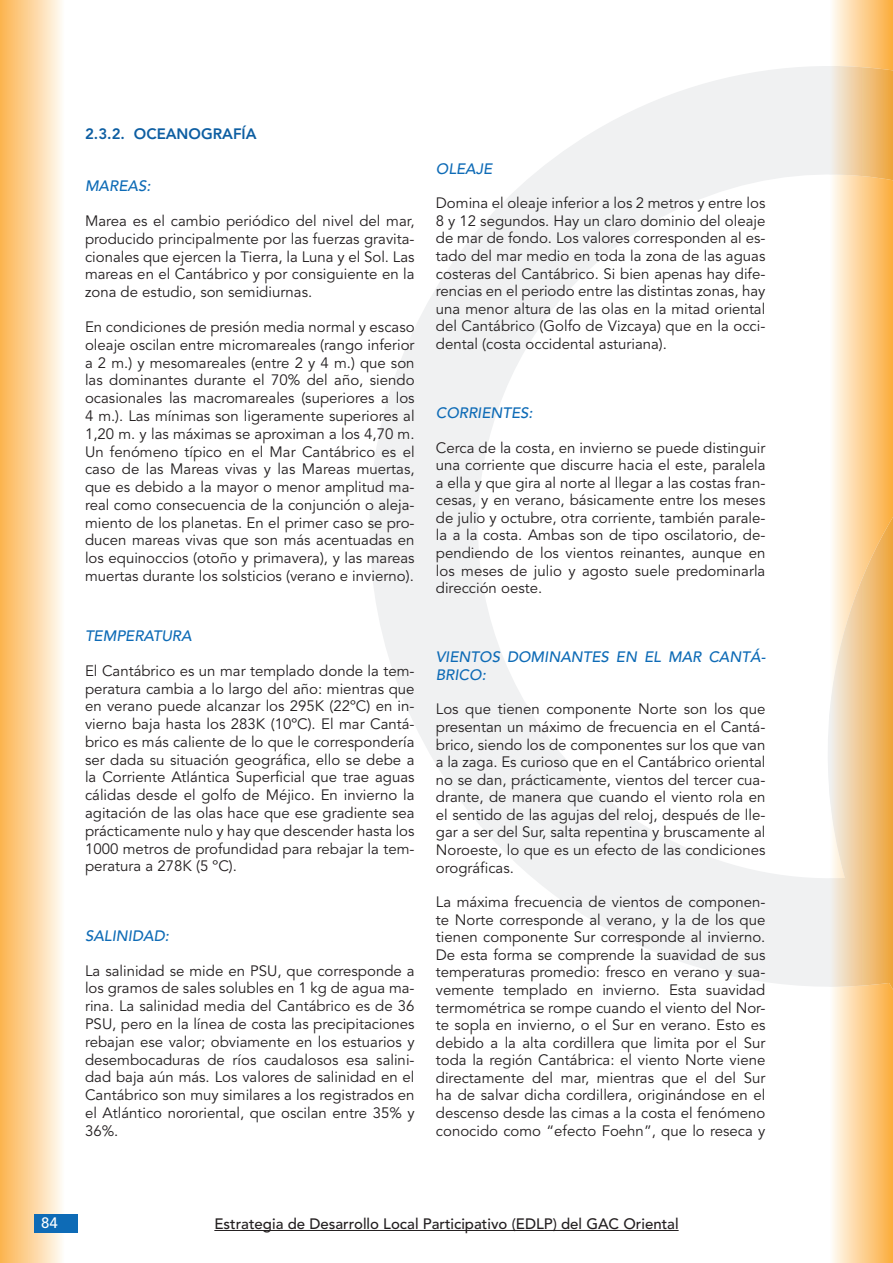
<style>
.page{position:relative;width:893px;height:1263px;background:#fff}
.page>*{position:absolute;margin:0;border:0;box-sizing:border-box;transform-origin:0 0}
.t1{font:15px/17.5px "Avenir";color:#231f20;text-align:justify}
.t2{font:italic 500 15px/17.5px "Avenir";color:#0e6bb6}
.t3{font:500 15px "Avenir";color:#231f20}
.t4{font:800 15px "Avenir";color:#0d5ea2}
.t5{font:500 15px "Avenir";color:#fff}
</style>
<div class="page">
<svg style="left:370px;top:66px;width:459px;height:921px"></svg>
<div style="left:0;top:0;width:65px;height:1263px;background:linear-gradient(to right,#fcb34d,#fefcf8)"></div>
<svg style="left:832px;top:0;width:61px;height:1263px;background:#fdd295"></svg>
<svg style="left:829px;top:66px;width:64px;height:923px;background:#f5cf98"></svg>
<div style="left:34px;top:1214px;width:43px;height:18px;background:#0e6bb6"></div>
<hr style="left:214px;top:1230px;width:465px;height:1px;background:#231f20">
<p class="t4" style="left:85px;top:125px;width:173px">2.3.2. OCEANOGRAFÍA</p>
<p class="t2" style="left:85px;top:178px;width:67px">MAREAS:</p>
<p class="t1" style="left:85px;top:213px;width:331px">Marea es el cambio periódico del nivel del mar, producido principalmente por las fuerzas gravita&shy;cionales que ejercen la Tierra, la Luna y el Sol. Las mareas en el Cantábrico y por consiguiente en la zona de estudio, son semidiurnas.</p>
<p class="t1" style="left:85px;top:318px;width:331px">En condiciones de presión media normal y escaso oleaje oscilan entre micromareales (rango inferior a 2 m.) y mesomareales (entre 2 y 4 m.) que son las dominantes durante el 70% del año, siendo ocasionales las macromareales (superiores a los 4 m.). Las mínimas son ligeramente superiores al 1,20 m. y las máximas se aproximan a los 4,70 m.<br>Un fenómeno típico en el Mar Cantábrico es el caso de las Mareas vivas y las Mareas muertas, que es debido a la mayor o menor amplitud ma&shy;real como consecuencia de la conjunción o aleja&shy;miento de los planetas. En el primer caso se pro&shy;ducen mareas vivas que son más acentuadas en los equinoccios (otoño y primavera), y las mareas muertas durante los solsticios (verano e invierno).</p>
<p class="t2" style="left:85px;top:627px;width:108px">TEMPERATURA</p>
<p class="t1" style="left:85px;top:662px;width:331px">El Cantábrico es un mar templado donde la tem&shy;peratura cambia a lo largo del año: mientras que en verano puede alcanzar los 295K (22ºC) en in&shy;vierno baja hasta los 283K (10ºC). El mar Cantá&shy;brico es más caliente de lo que le correspondería ser dada su situación geográfica, ello se debe a la Corriente Atlántica Superficial que trae aguas cálidas desde el golfo de Méjico. En invierno la agitación de las olas hace que ese gradiente sea prácticamente nulo y hay que descender hasta los 1000 metros de profundidad para rebajar la tem&shy;peratura a 278K (5 ºC).</p>
<p class="t2" style="left:85px;top:927px;width:85px">SALINIDAD:</p>
<p class="t1" style="left:85px;top:962px;width:331px">La salinidad se mide en PSU, que corresponde a los gramos de sales solubles en 1 kg de agua ma&shy;rina. La salinidad media del Cantábrico es de 36<br>PSU, pero en la línea de costa las precipitaciones rebajan ese valor; obviamente en los estuarios y desembocaduras de ríos caudalosos esa salini&shy;dad baja aún más. Los valores de salinidad en el Cantábrico son muy similares a los registrados en el Atlántico nororiental, que oscilan entre 35% y 36%.</p>
<p class="t2" style="left:436px;top:160px;width:58px">OLEAJE</p>
<p class="t1" style="left:436px;top:195px;width:331px">Domina el oleaje inferior a los 2 metros y entre los 8 y 12 segundos. Hay un claro dominio del oleaje de mar de fondo. Los valores corresponden al es&shy;tado del mar medio en toda la zona de las aguas costeras del Cantábrico. Si bien apenas hay dife&shy;rencias en el periodo entre las distintas zonas, hay una menor altura de las olas en la mitad oriental del Cantábrico (Golfo de Vizcaya) que en la occi&shy;dental (costa occidental asturiana).</p>
<p class="t2" style="left:436px;top:404px;width:98px">CORRIENTES:</p>
<p class="t1" style="left:436px;top:439px;width:331px">Cerca de la costa, en invierno se puede distinguir una corriente que discurre hacia el este, paralela a ella y que gira al norte al llegar a las costas fran&shy;cesas, y en verano, básicamente entre los meses de julio y octubre, otra corriente, también parale&shy;la a la costa. Ambas son de tipo oscilatorio, de&shy;pendiendo de los vientos reinantes, aunque en los meses de julio y agosto suele predominarla dirección oeste.</p>
<p class="t2" style="left:436px;top:649px;width:331px">VIENTOS DOMINANTES EN EL MAR CANTÁ-<br>BRICO:</p>
<p class="t1" style="left:436px;top:701px;width:331px">Los que tienen componente Norte son los que presentan un máximo de frecuencia en el Cantá&shy;brico, siendo los de componentes sur los que van a la zaga. Es curioso que en el Cantábrico oriental no se dan, prácticamente, vientos del tercer cua&shy;drante, de manera que cuando el viento rola en el sentido de las agujas del reloj, después de lle&shy;gar a ser del Sur, salta repentina y bruscamente al Noroeste, lo que es un efecto de las condiciones orográficas.</p>
<p class="t1" style="left:436px;top:894px;width:331px">La máxima frecuencia de vientos de componen&shy;te Norte corresponde al verano, y la de los que tienen componente Sur corresponde al invierno.<br>De esta forma se comprende la suavidad de sus temperaturas promedio: fresco en verano y sua&shy;vemente templado en invierno. Esta suavidad termométrica se rompe cuando el viento del Nor&shy;te sopla en invierno, o el Sur en verano. Esto es debido a la alta cordillera que limita por el Sur toda la región Cantábrica: el viento Norte viene directamente del mar, mientras que el del Sur ha de salvar dicha cordillera, originándose en el descenso desde las cimas a la costa el fenómeno conocido como “efecto Foehn”, que lo reseca y</p>
<p class="t5" style="left:41px;top:1214px;width:18px">84</p>
<p class="t3" style="left:214px;top:1215px;width:466px">Estrategia de Desarrollo Local Participativo (EDLP) del GAC Oriental</p>
</div>
